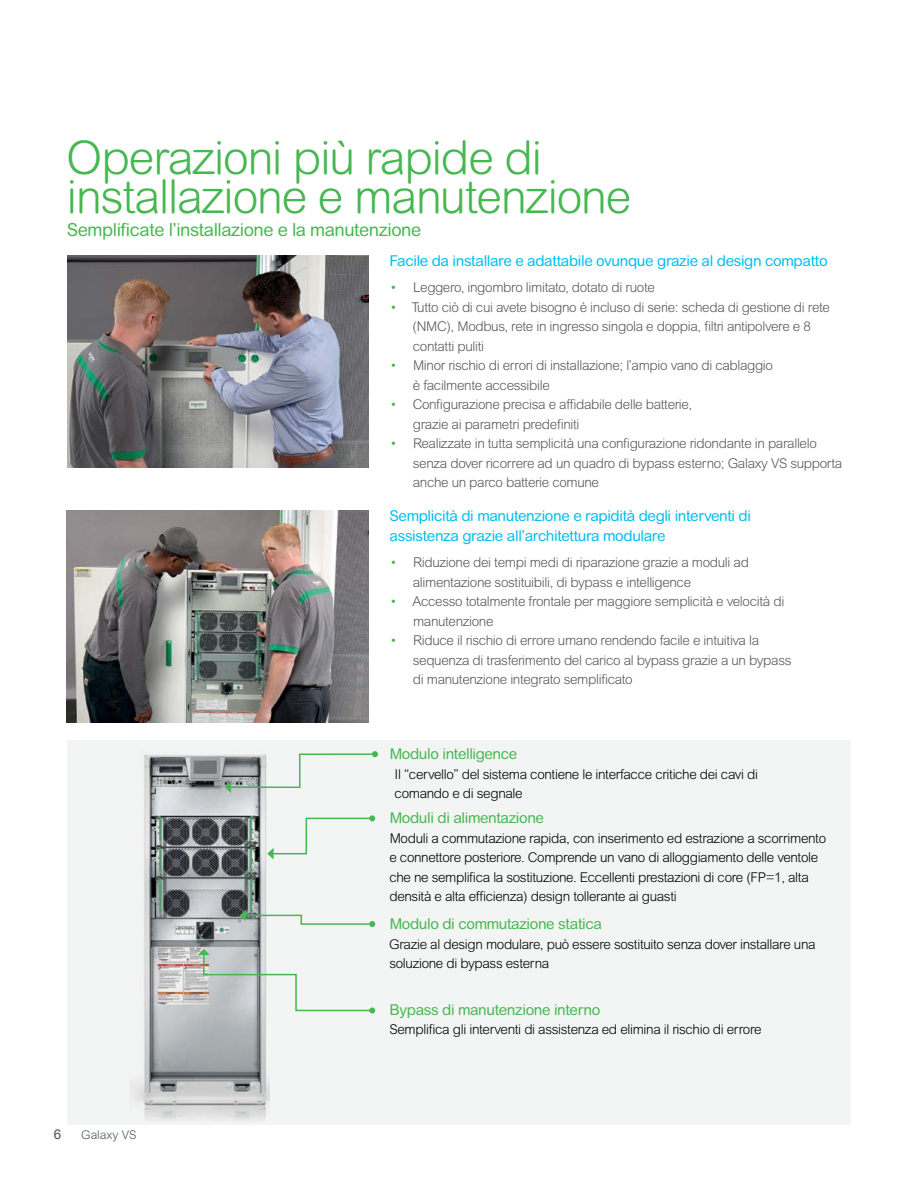
<style>
.page{position:relative;width:918px;height:1188px;background:#fff}
.page>*{position:absolute;margin:0;border:0;box-sizing:border-box;transform-origin:0 0}
.t1{font:300 46.5px/39px "Arial Rounded MT Pro";letter-spacing:-.025em;color:#46b751}
.t2{font:18px "Arial Rounded MT Pro";letter-spacing:-.025em;color:#46b751}
.t3{font:15px/19.5px "Arial Rounded MT Pro";letter-spacing:-.025em;color:#00bdf2}
.t4{font:15px "Arial Rounded MT Pro";letter-spacing:-.025em;color:#46b751}
.t5{font:300 13.5px/19.5px "Arial Rounded MT Std";letter-spacing:-.025em;color:#58595b}
.t6{font:300 13.5px/19.5px "Arial Rounded MT Std";letter-spacing:-.025em;color:#000}
.t7{font:13.5px "Arial";color:#4d555b}
.t8{font:300 12px "Arial Rounded MT Std";color:#4d555b}
.s1{color:#46b751}
</style>
<div class="page">
<div style="left:67px;top:740px;width:784px;height:385px;background:#f3f4f4"></div>
<img style="left:131px;top:755px;width:139px;height:366px">
<svg style="left:225px;top:751px;width:153px;height:42px"></svg>
<svg style="left:240px;top:910px;width:135px;height:17px"></svg>
<svg style="left:198px;top:949px;width:177px;height:64px"></svg>
<svg style="left:267px;top:815px;width:108px;height:45px"></svg>
<img style="left:67px;top:510px;width:301px;height:213px">
<img style="left:67px;top:255px;width:301px;height:213px">
<h1 class="t1" style="left:66px;top:141px;width:567px">Operazioni più rapide di installazione e manutenzione</h1>
<h2 class="t2" style="left:67px;top:219px;width:356px">Semplificate l’installazione e la manutenzione</h2>
<p class="t3" style="left:390px;top:252px;width:440px">Facile da installare e adattabile ovunque grazie al design compatto</p>
<p class="t5" style="left:391px;top:278px;width:265px"><span class="s1">•</span> Leggero, ingombro limitato, dotato di ruote</p>
<p class="t5" style="left:413px;top:297px;width:419px;text-indent:-22px"><span class="s1">•</span> Tutto ciò di cui avete bisogno è incluso di serie: scheda di gestione di rete (NMC), Modbus, rete in ingresso singola e doppia, filtri antipolvere e 8 contatti puliti</p>
<p class="t5" style="left:413px;top:356px;width:362px;text-indent:-22px"><span class="s1">•</span> Minor rischio di errori di installazione; l’ampio vano di cablaggio è facilmente accessibile</p>
<p class="t5" style="left:413px;top:395px;width:281px;text-indent:-22px"><span class="s1">•</span> Configurazione precisa e affidabile delle batterie, grazie ai parametri predefiniti</p>
<p class="t5" style="left:413px;top:434px;width:431px;text-indent:-22px"><span class="s1">•</span> Realizzate in tutta semplicità una configurazione ridondante in parallelo senza dover ricorrere ad un quadro di bypass esterno; Galaxy VS supporta anche un parco batterie comune</p>
<p class="t3" style="left:389px;top:507px;width:363px">Semplicità di manutenzione e rapidità degli interventi di assistenza grazie all’architettura modulare</p>
<p class="t5" style="left:413px;top:553px;width:338px;text-indent:-22px"><span class="s1">•</span> Riduzione dei tempi medi di riparazione grazie a moduli ad alimentazione sostituibili, di bypass e intelligence</p>
<p class="t5" style="left:413px;top:592px;width:373px;text-indent:-22px"><span class="s1">•</span> Accesso totalmente frontale per maggiore semplicità e velocità di manutenzione</p>
<p class="t5" style="left:413px;top:631px;width:380px;text-indent:-22px"><span class="s1">•</span> Riduce il rischio di errore umano rendendo facile e intuitiva la sequenza di trasferimento del carico al bypass grazie a un bypass di manutenzione integrato semplificato</p>
<p class="t7" style="left:54px;top:1125px;width:9px">6</p>
<p class="t8" style="left:81px;top:1128px;width:57px">Galaxy VS</p>
<p class="t4" style="left:390px;top:745px;width:129px">Modulo intelligence</p>
<p class="t6" style="left:395px;top:764px;width:365px">Il “cervello” del sistema contiene le interfacce critiche dei cavi di comando e di segnale</p>
<p class="t4" style="left:390px;top:809px;width:156px">Moduli di alimentazione</p>
<p class="t6" style="left:389px;top:828px;width:438px">Moduli a commutazione rapida, con inserimento ed estrazione a scorrimento e connettore posteriore. Comprende un vano di alloggiamento delle ventole che ne semplifica la sostituzione. Eccellenti prestazioni di core (FP=1, alta densità e alta efficienza) design tollerante ai guasti</p>
<p class="t4" style="left:390px;top:915px;width:214px">Modulo di commutazione statica</p>
<p class="t6" style="left:389px;top:935px;width:428px">Grazie al design modulare, può essere sostituito senza dover installare una soluzione di bypass esterna</p>
<p class="t4" style="left:390px;top:1000px;width:212px">Bypass di manutenzione interno</p>
<p class="t6" style="left:390px;top:1020px;width:374px">Semplifica gli interventi di assistenza ed elimina il rischio di errore</p>
</div>
